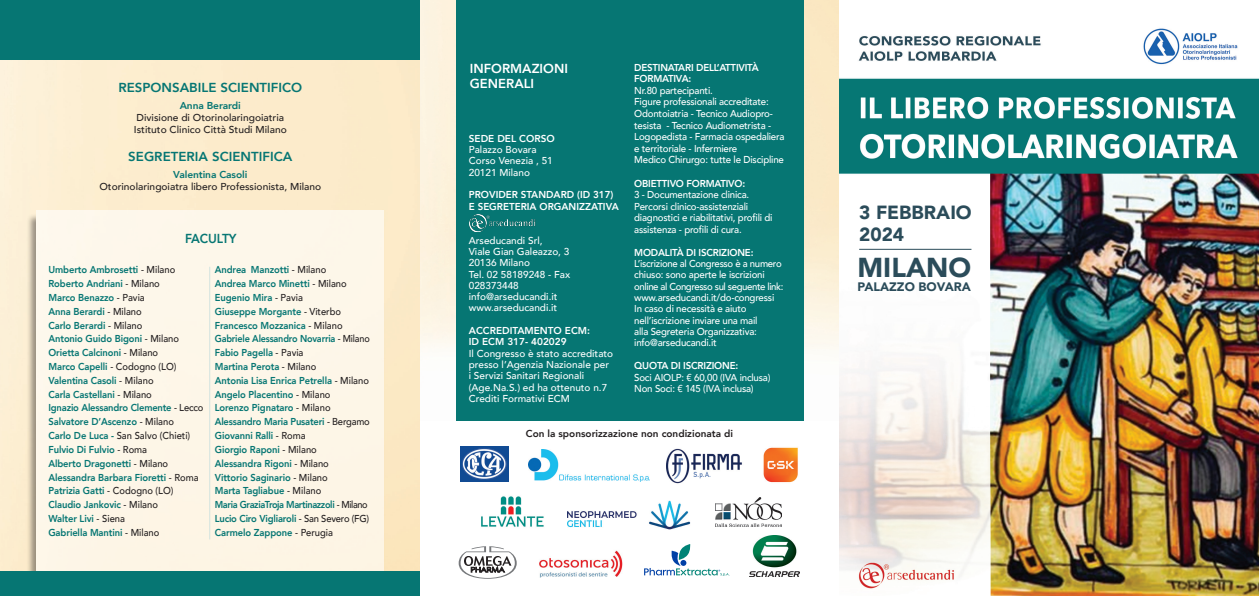
<style>
.page{position:relative;width:1259px;height:596px;background:#fff}
.page>*{position:absolute;margin:0;border:0;box-sizing:border-box;transform-origin:0 0}
.t1{font:900 27.3px "Avenir";color:#2b4c5a}
.t2{font:900 19px "Avenir";color:#2b4c5a}
.t3{font:800 13px "Avenir";color:#067673}
.t4{font:800 13px "Avenir";color:#fff}
.t5{font:800 13px "Avenir";color:#067673;scale:.94 1}
.t6{font:900 12.3px "Avenir";color:#2b4c5a}
.t7{font:800 10px "Avenir";letter-spacing:-.01em;color:#067673;scale:.94 1}
.t8{font:500 10px/11.6px "Avenir";letter-spacing:-.02em;color:#fff}
.t9{font:500 10px/11.3px "Avenir";color:#fff}
.t10{font:500 10px "Avenir";color:#231f20}
.t11{font:800 10px "Avenir";color:#fff}
.t12{font:800 10px "Avenir";letter-spacing:-.02em;color:#fff}
.t13{font:500 10px/11.3px "Avenir";letter-spacing:-.02em;color:#fff;scale:.96 1}
.t14{font:800 10px "Avenir";color:#231f20}
.t15{font:800 10px "Avenir";letter-spacing:-.04em;color:#067673;scale:.92 1}
.t16{font:800 10px "Avenir";letter-spacing:-.01em;color:#067673;scale:.91 1}
.t17{font:500 10px "Avenir";letter-spacing:-.04em;color:#fff;scale:.96 1}
.t18{font:500 10px "Avenir";color:#231f20;scale:.94 1}
.t19{font:800 10px "Avenir";letter-spacing:-.01em;color:#067673}
.s1{font-weight:500;color:#231f20}
.s2{font-weight:800;color:#067673}
</style>
<div class="page">
<img style="left:420px;top:0;width:419px;height:420px">
<div style="left:456px;top:0;width:347px;height:420px;background:#067673"></div>
<img style="left:839px;top:28px;width:420px;height:567px">
<img style="left:469px;top:214px;width:67px;height:17px">
<hr style="left:859px;top:249px;width:112px;height:1px;background:#2b4c5a">
<div style="left:0;top:0;width:420px;height:60px;background:#067673"></div>
<div style="left:26px;top:213px;width:359px;height:382px;background:#231f20;opacity:.75"></div>
<div style="left:36px;top:210px;width:348px;height:385px;background:#fdf6e9"></div>
<div style="left:0;top:570px;width:420px;height:25px;background:#067673"></div>
<hr style="left:209px;top:266px;width:1px;height:273px;background:#fff">
<img style="left:460px;top:446px;width:48px;height:35px">
<img style="left:667px;top:448px;width:75px;height:36px">
<img style="left:481px;top:496px;width:63px;height:31px">
<img style="left:715px;top:497px;width:66px;height:29px">
<img style="left:539px;top:550px;width:84px;height:27px">
<svg style="left:459px;top:546px;width:58px;height:32px"></svg>
<img style="left:749px;top:535px;width:50px;height:40px">
<img style="left:763px;top:447px;width:35px;height:36px">
<img style="left:567px;top:500px;width:124px;height:29px">
<img style="left:528px;top:449px;width:121px;height:32px">
<svg style="left:644px;top:544px;width:85px;height:31px"></svg>
<p class="t3" style="left:118px;top:77px;width:185px">RESPONSABILE SCIENTIFICO</p>
<p class="t19" style="left:180px;top:97px;width:63px">Anna Berardi</p>
<p class="t10" style="left:137px;top:108px;width:149px">Divisione di Otorinolaringoiatria</p>
<p class="t10" style="left:134px;top:120px;width:154px">Istituto Clinico Città Studi Milano</p>
<p class="t3" style="left:128px;top:146px;width:166px">SEGRETERIA SCIENTIFICA</p>
<p class="t19" style="left:173px;top:167px;width:76px">Valentina Casoli</p>
<p class="t10" style="left:99px;top:178px;width:223px">Otorinolaringoiatra libero Professionista, Milano</p>
<p class="t5" style="left:185px;top:228px;width:56px">FACULTY</p>
<p class="t7" style="left:48px;top:262px;width:136px">Umberto Ambrosetti <span class="s1">- Milano</span></p>
<p class="t7" style="left:48px;top:276px;width:120px">Roberto Andriani <span class="s1">- Milano</span></p>
<p class="t7" style="left:48px;top:289px;width:104px">Marco Benazzo <span class="s1">- Pavia</span></p>
<p class="t7" style="left:48px;top:303px;width:101px">Anna Berardi <span class="s1">- Milano</span></p>
<p class="t7" style="left:48px;top:317px;width:101px">Carlo Berardi <span class="s1">- Milano</span></p>
<p class="t7" style="left:48px;top:331px;width:140px">Antonio Guido Bigoni <span class="s1">- Milano</span></p>
<p class="t7" style="left:48px;top:345px;width:118px">Orietta Calcinoni <span class="s1">- Milano</span></p>
<p class="t7" style="left:48px;top:358px;width:138px">Marco Capelli <span class="s1">- Codogno (LO)</span></p>
<p class="t7" style="left:48px;top:372px;width:113px">Valentina Casoli <span class="s1">- Milano</span></p>
<p class="t7" style="left:48px;top:386px;width:111px">Carla Castellani <span class="s1">- Milano</span></p>
<p class="t7" style="left:48px;top:400px;width:166px">Ignazio Alessandro Clemente <span class="s1">- Lecco</span></p>
<p class="t7" style="left:48px;top:414px;width:135px">Salvatore D’Ascenzo <span class="s1">- Milano</span></p>
<p class="t18" style="left:48px;top:426px;width:152px"><span class="s2">Carlo De Luca -</span> San Salvo (Chieti)</p>
<p class="t7" style="left:48px;top:441px;width:107px">Fulvio Di Fulvio <span class="s1">- Roma</span></p>
<p class="t7" style="left:48px;top:455px;width:129px">Alberto Dragonetti <span class="s1">- Milano</span></p>
<p class="t7" style="left:48px;top:469px;width:161px">Alessandra Barbara Fioretti <span class="s1">- Roma</span></p>
<p class="t7" style="left:48px;top:483px;width:135px">Patrizia Gatti <span class="s1">- Codogno (LO)</span></p>
<p class="t7" style="left:48px;top:496px;width:118px">Claudio Jankovic <span class="s1">- Milano</span></p>
<p class="t7" style="left:48px;top:510px;width:83px">Walter Livi <span class="s1">- Siena</span></p>
<p class="t7" style="left:48px;top:524px;width:120px">Gabriella Mantini <span class="s1">- Milano</span></p>
<p class="t7" style="left:215px;top:262px;width:120px">Andrea Manzotti <span class="s1">- Milano</span></p>
<p class="t7" style="left:215px;top:276px;width:142px">Andrea Marco Minetti <span class="s1">- Milano</span></p>
<p class="t7" style="left:215px;top:289px;width:95px">Eugenio Mira <span class="s1">- Pavia</span></p>
<p class="t7" style="left:215px;top:303px;width:136px">Giuseppe Morgante <span class="s1">- Viterbo</span></p>
<p class="t7" style="left:215px;top:317px;width:137px">Francesco Mozzanica <span class="s1">- Milano</span></p>
<p class="t16" style="left:215px;top:331px;width:172px">Gabriele Alessandro Novarria <span class="s1">- Milano</span></p>
<p class="t7" style="left:215px;top:345px;width:96px">Fabio Pagella <span class="s1">- Pavia</span></p>
<p class="t7" style="left:215px;top:358px;width:109px">Martina Perota <span class="s1">- Milano</span></p>
<p class="t7" style="left:215px;top:372px;width:165px">Antonia Lisa Enrica Petrella <span class="s1">- Milano</span></p>
<p class="t7" style="left:215px;top:386px;width:125px">Angelo Placentino <span class="s1">- Milano</span></p>
<p class="t7" style="left:215px;top:400px;width:125px">Lorenzo Pignataro <span class="s1">- Milano</span></p>
<p class="t7" style="left:215px;top:414px;width:166px">Alessandro Maria Pusateri <span class="s1">- Bergamo</span></p>
<p class="t7" style="left:215px;top:427px;width:98px">Giovanni Ralli <span class="s1">- Roma</span></p>
<p class="t7" style="left:215px;top:441px;width:110px">Giorgio Raponi <span class="s1">- Milano</span></p>
<p class="t7" style="left:215px;top:455px;width:123px">Alessandra Rigoni <span class="s1">- Milano</span></p>
<p class="t7" style="left:215px;top:469px;width:122px">Vittorio Saginario <span class="s1">- Milano</span></p>
<p class="t7" style="left:215px;top:483px;width:115px">Marta Tagliabue <span class="s1">- Milano</span></p>
<p class="t15" style="left:215px;top:496px;width:168px">Maria GraziaTroja Martinazzoli <span class="s1">- Milano</span></p>
<p class="t7" style="left:215px;top:510px;width:166px">Lucio Ciro Vigliaroli <span class="s1">- San Severo (FG)</span></p>
<p class="t7" style="left:215px;top:524px;width:127px">Carmelo Zappone <span class="s1">- Perugia</span></p>
<p class="t4" style="left:470px;top:58px;width:100px">INFORMAZIONI</p>
<p class="t4" style="left:470px;top:73px;width:66px">GENERALI</p>
<p class="t11" style="left:469px;top:130px;width:87px">SEDE DEL CORSO</p>
<p class="t9" style="left:469px;top:143px;width:70px">Palazzo Bovara</p>
<p class="t9" style="left:469px;top:155px;width:85px">Corso Venezia , 51</p>
<p class="t9" style="left:469px;top:166px;width:63px">20121 Milano</p>
<p class="t11" style="left:469px;top:187px;width:146px">PROVIDER STANDARD (ID 317)</p>
<p class="t11" style="left:469px;top:198px;width:151px">E SEGRETERIA ORGANIZZATIVA</p>
<p class="t9" style="left:469px;top:234px;width:75px">Arseducandi Srl,</p>
<p class="t9" style="left:469px;top:245px;width:102px">Viale Gian Galeazzo, 3</p>
<p class="t9" style="left:469px;top:256px;width:63px">20136 Milano</p>
<p class="t9" style="left:469px;top:268px;width:103px">Tel. 02 58189248 - Fax<br>028373448</p>
<p class="t9" style="left:469px;top:290px;width:90px">info@arseducandi.it</p>
<p class="t9" style="left:469px;top:301px;width:90px">www.arseducandi.it</p>
<p class="t11" style="left:469px;top:322px;width:123px">ACCREDITAMENTO ECM:</p>
<p class="t11" style="left:469px;top:334px;width:99px">ID ECM 317- 402029</p>
<p class="t9" style="left:469px;top:347px;width:146px">Il Congresso è stato accreditato presso l’Agenzia Nazionale per</p>
<p class="t9" style="left:469px;top:369px;width:117px">i Servizi Sanitari Regionali</p>
<p class="t9" style="left:469px;top:381px;width:140px">(Age.Na.S.) ed ha ottenuto n.7<br>Crediti Formativi ECM</p>
<p class="t12" style="left:634px;top:59px;width:126px">DESTINATARI DELL’ATTIVITÀ</p>
<p class="t12" style="left:634px;top:71px;width:59px">FORMATIVA:</p>
<p class="t8" style="left:634px;top:84px;width:80px">Nr.80 partecipanti.</p>
<p class="t8" style="left:634px;top:95px;width:152px">Figure professionali accreditate:<br>Odontoiatria - Tecnico Audiopro&shy;tesista - Tecnico Audiometrista - Logopedista - Farmacia ospedaliera e territoriale - Infermiere</p>
<p class="t8" style="left:634px;top:153px;width:151px">Medico Chirurgo: tutte le Discipline</p>
<p class="t12" style="left:634px;top:175px;width:113px">OBIETTIVO FORMATIVO:</p>
<p class="t8" style="left:634px;top:188px;width:117px">3 - Documentazione clinica.</p>
<p class="t8" style="left:634px;top:200px;width:116px">Percorsi clinico-assistenziali</p>
<p class="t8" style="left:634px;top:211px;width:140px">diagnostici e riabilitativi, profili di assistenza - profili di cura.</p>
<p class="t12" style="left:634px;top:244px;width:121px">MODALITÀ DI ISCRIZIONE:</p>
<p class="t13" style="left:634px;top:257px;width:155px">L’iscrizione al Congresso è a numero chiuso: sono aperte le iscrizioni</p>
<p class="t17" style="left:634px;top:277px;width:157px">online al Congresso sul seguente link:</p>
<p class="t8" style="left:634px;top:291px;width:142px">www.arseducandi.it/do-congressi</p>
<p class="t8" style="left:634px;top:302px;width:114px">In caso di necessità e aiuto</p>
<p class="t8" style="left:634px;top:313px;width:125px">nell’iscrizione inviare una mail</p>
<p class="t8" style="left:634px;top:325px;width:124px">alla Segreteria Organizzativa:</p>
<p class="t8" style="left:634px;top:336px;width:84px">info@arseducandi.it</p>
<p class="t12" style="left:634px;top:358px;width:106px">QUOTA DI ISCRIZIONE:</p>
<p class="t8" style="left:634px;top:370px;width:138px">Soci AIOLP: € 60,00 (IVA inclusa)</p>
<p class="t8" style="left:634px;top:382px;width:121px">Non Soci: € 145 (IVA inclusa)</p>
<p class="t14" style="left:526px;top:426px;width:209px">Con la sponsorizzazione non condizionata di</p>
<p class="t2" style="left:859px;top:195px;width:114px">3 FEBBRAIO</p>
<p class="t2" style="left:859px;top:218px;width:46px">2024</p>
<p class="t1" style="left:857px;top:243px;width:115px">MILANO</p>
<p class="t6" style="left:857px;top:276px;width:115px">PALAZZO BOVARA</p>
</div>
